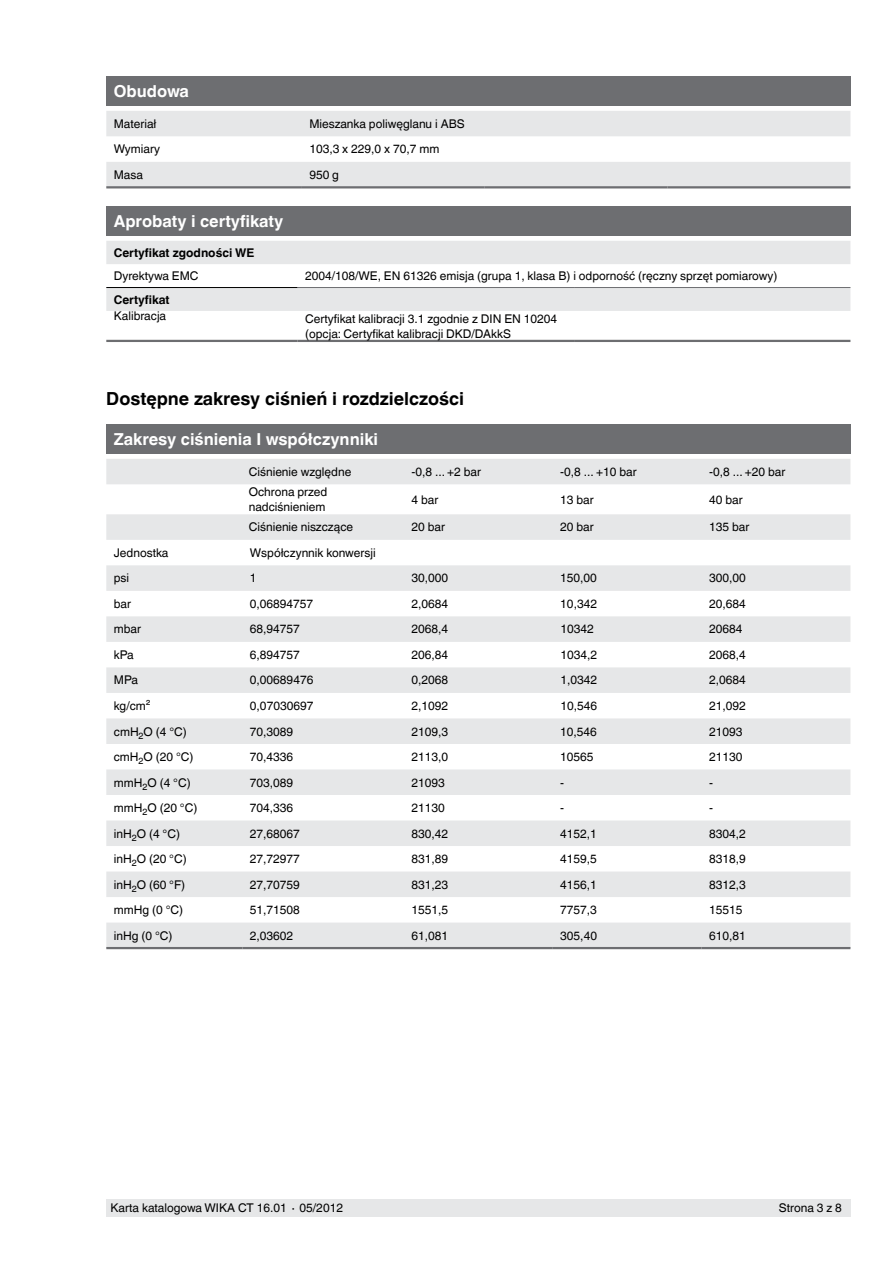
<style>
.page{position:relative;width:893px;height:1263px;background:#fff}
.page>*{position:absolute;margin:0;border:0;box-sizing:border-box;transform-origin:0 0}
.t1{font:700 18px "Helvetica World";color:#000}
.t2{font:700 16.5px "Helvetica World";color:#fff}
.t3{font:12px/15px "Helvetica World";color:#000}
.t4{font:700 12px "Helvetica World";color:#000}
</style>
<div class="page">
<div style="left:106px;top:1199px;width:744px;height:17px;background:#e6e7e8"></div>
<div style="left:106px;top:77px;width:744px;height:29px;background:#6d6e71"></div>
<svg style="left:106px;top:111px;width:744px;height:75px;fill:#e6e7e8"></svg>
<hr style="left:106px;top:186px;width:196px;height:2px;background:#6d6e71">
<hr style="left:302px;top:186px;width:183px;height:2px;background:#6d6e71">
<hr style="left:485px;top:186px;width:183px;height:2px;background:#6d6e71">
<hr style="left:668px;top:186px;width:182px;height:2px;background:#6d6e71">
<div style="left:106px;top:206px;width:744px;height:30px;background:#6d6e71"></div>
<svg style="left:106px;top:241px;width:744px;height:70px;fill:#e6e7e8"></svg>
<hr style="left:106px;top:340px;width:192px;height:2px;background:#6d6e71">
<hr style="left:298px;top:340px;width:276px;height:2px;background:#6d6e71">
<hr style="left:574px;top:340px;width:276px;height:2px;background:#6d6e71">
<hr style="left:106px;top:287px;width:192px;height:1px;background:#000">
<hr style="left:298px;top:287px;width:276px;height:1px;background:#6d6e71">
<hr style="left:574px;top:287px;width:276px;height:1px;background:#6d6e71">
<div style="left:106px;top:424px;width:744px;height:30px;background:#6d6e71"></div>
<svg style="left:106px;top:459px;width:744px;height:488px;fill:#e8e9ea"></svg>
<hr style="left:106px;top:947px;width:136px;height:2px;background:#6d6e71">
<hr style="left:242px;top:947px;width:162px;height:2px;background:#6d6e71">
<hr style="left:404px;top:947px;width:149px;height:2px;background:#6d6e71">
<hr style="left:553px;top:947px;width:149px;height:2px;background:#6d6e71">
<hr style="left:702px;top:947px;width:148px;height:2px;background:#6d6e71">
<h2 class="t2" style="left:114px;top:82px;width:77px">Obudowa</h2>
<p class="t3" style="left:114px;top:116px;width:44px">Materiał</p>
<p class="t3" style="left:309px;top:116px;width:157px">Mieszanka poliwęglanu i ABS</p>
<p class="t3" style="left:114px;top:142px;width:48px">Wymiary</p>
<p class="t3" style="left:309px;top:142px;width:131px">103,3 x 229,0 x 70,7 mm</p>
<p class="t3" style="left:114px;top:167px;width:31px">Masa</p>
<p class="t3" style="left:309px;top:167px;width:31px">950 g</p>
<h2 class="t2" style="left:114px;top:212px;width:171px">Aprobaty i certyfikaty</h2>
<p class="t4" style="left:114px;top:246px;width:142px">Certyfikat zgodności WE</p>
<p class="t3" style="left:114px;top:268px;width:86px">Dyrektywa EMC</p>
<p class="t3" style="left:305px;top:268px;width:474px">2004/108/WE, EN 61326 emisja (grupa 1, klasa B) i odporność (ręczny sprzęt pomiarowy)</p>
<p class="t4" style="left:114px;top:292px;width:57px">Certyfikat</p>
<p class="t3" style="left:114px;top:308px;width:54px">Kalibracja</p>
<p class="t3" style="left:305px;top:311px;width:254px">Certyfikat kalibracji 3.1 zgodnie z DIN EN 10204 (opcja: Certyfikat kalibracji DKD/DAkkS</p>
<h1 class="t1" style="left:106px;top:388px;width:359px">Dostępne zakresy ciśnień i rozdzielczości</h1>
<h2 class="t2" style="left:114px;top:430px;width:266px">Zakresy ciśnienia I współczynniki</h2>
<p class="t3" style="left:249px;top:464px;width:104px">Ciśnienie względne</p>
<p class="t3" style="left:411px;top:464px;width:71px">-0,8 ... +2 bar</p>
<p class="t3" style="left:560px;top:464px;width:78px">-0,8 ... +10 bar</p>
<p class="t3" style="left:709px;top:464px;width:78px">-0,8 ... +20 bar</p>
<p class="t3" style="left:249px;top:484px;width:80px">Ochrona przed nadciśnieniem</p>
<p class="t3" style="left:411px;top:492px;width:28px">4 bar</p>
<p class="t3" style="left:560px;top:492px;width:35px">13 bar</p>
<p class="t3" style="left:709px;top:492px;width:35px">40 bar</p>
<p class="t3" style="left:249px;top:520px;width:106px">Ciśnienie niszczące</p>
<p class="t3" style="left:411px;top:520px;width:35px">20 bar</p>
<p class="t3" style="left:560px;top:520px;width:35px">20 bar</p>
<p class="t3" style="left:709px;top:520px;width:42px">135 bar</p>
<p class="t3" style="left:114px;top:545px;width:56px">Jednostka</p>
<p class="t3" style="left:250px;top:545px;width:127px">Współczynnik konwersji</p>
<p class="t3" style="left:114px;top:571px;width:17px">psi</p>
<p class="t3" style="left:250px;top:571px;width:8px">1</p>
<p class="t3" style="left:411px;top:571px;width:38px">30,000</p>
<p class="t3" style="left:560px;top:571px;width:38px">150,00</p>
<p class="t3" style="left:709px;top:571px;width:38px">300,00</p>
<p class="t3" style="left:114px;top:596px;width:19px">bar</p>
<p class="t3" style="left:250px;top:596px;width:65px">0,06894757</p>
<p class="t3" style="left:411px;top:596px;width:38px">2,0684</p>
<p class="t3" style="left:560px;top:596px;width:38px">10,342</p>
<p class="t3" style="left:709px;top:596px;width:38px">20,684</p>
<p class="t3" style="left:114px;top:622px;width:29px">mbar</p>
<p class="t3" style="left:250px;top:622px;width:52px">68,94757</p>
<p class="t3" style="left:411px;top:622px;width:38px">2068,4</p>
<p class="t3" style="left:560px;top:622px;width:35px">10342</p>
<p class="t3" style="left:709px;top:622px;width:35px">20684</p>
<p class="t3" style="left:114px;top:647px;width:21px">kPa</p>
<p class="t3" style="left:250px;top:647px;width:52px">6,894757</p>
<p class="t3" style="left:411px;top:647px;width:38px">206,84</p>
<p class="t3" style="left:560px;top:647px;width:38px">1034,2</p>
<p class="t3" style="left:709px;top:647px;width:38px">2068,4</p>
<p class="t3" style="left:114px;top:673px;width:26px">MPa</p>
<p class="t3" style="left:250px;top:673px;width:65px">0,00689476</p>
<p class="t3" style="left:412px;top:673px;width:38px">0,2068</p>
<p class="t3" style="left:560px;top:673px;width:38px">1,0342</p>
<p class="t3" style="left:709px;top:673px;width:38px">2,0684</p>
<p class="t3" style="left:114px;top:698px;width:38px">kg/cm²</p>
<p class="t3" style="left:250px;top:698px;width:65px">0,07030697</p>
<p class="t3" style="left:412px;top:698px;width:38px">2,1092</p>
<p class="t3" style="left:560px;top:698px;width:38px">10,546</p>
<p class="t3" style="left:709px;top:698px;width:38px">21,092</p>
<p class="t3" style="left:114px;top:724px;width:75px">cmH<sub>2</sub>O (4 °C)</p>
<p class="t3" style="left:250px;top:724px;width:45px">70,3089</p>
<p class="t3" style="left:411px;top:724px;width:38px">2109,3</p>
<p class="t3" style="left:560px;top:724px;width:38px">10,546</p>
<p class="t3" style="left:709px;top:724px;width:35px">21093</p>
<p class="t3" style="left:114px;top:749px;width:81px">cmH<sub>2</sub>O (20 °C)</p>
<p class="t3" style="left:250px;top:749px;width:45px">70,4336</p>
<p class="t3" style="left:411px;top:749px;width:38px">2113,0</p>
<p class="t3" style="left:560px;top:749px;width:35px">10565</p>
<p class="t3" style="left:709px;top:749px;width:35px">21130</p>
<p class="t3" style="left:114px;top:775px;width:78px">mmH<sub>2</sub>O (4 °C)</p>
<p class="t3" style="left:250px;top:775px;width:45px">703,089</p>
<p class="t3" style="left:411px;top:775px;width:35px">21093</p>
<p class="t3" style="left:560px;top:775px;width:5px">-</p>
<p class="t3" style="left:709px;top:775px;width:5px">-</p>
<p class="t3" style="left:114px;top:800px;width:85px">mmH<sub>2</sub>O (20 °C)</p>
<p class="t3" style="left:250px;top:800px;width:45px">704,336</p>
<p class="t3" style="left:411px;top:800px;width:35px">21130</p>
<p class="t3" style="left:560px;top:800px;width:5px">-</p>
<p class="t3" style="left:709px;top:800px;width:5px">-</p>
<p class="t3" style="left:114px;top:826px;width:68px">inH<sub>2</sub>O (4 °C)</p>
<p class="t3" style="left:250px;top:826px;width:52px">27,68067</p>
<p class="t3" style="left:411px;top:826px;width:38px">830,42</p>
<p class="t3" style="left:560px;top:826px;width:38px">4152,1</p>
<p class="t3" style="left:709px;top:826px;width:38px">8304,2</p>
<p class="t3" style="left:114px;top:851px;width:75px">inH<sub>2</sub>O (20 °C)</p>
<p class="t3" style="left:250px;top:851px;width:52px">27,72977</p>
<p class="t3" style="left:411px;top:851px;width:38px">831,89</p>
<p class="t3" style="left:560px;top:851px;width:38px">4159,5</p>
<p class="t3" style="left:709px;top:851px;width:38px">8318,9</p>
<p class="t3" style="left:114px;top:877px;width:73px">inH<sub>2</sub>O (60 °F)</p>
<p class="t3" style="left:250px;top:877px;width:52px">27,70759</p>
<p class="t3" style="left:411px;top:877px;width:38px">831,23</p>
<p class="t3" style="left:560px;top:877px;width:38px">4156,1</p>
<p class="t3" style="left:709px;top:877px;width:38px">8312,3</p>
<p class="t3" style="left:114px;top:902px;width:71px">mmHg (0 °C)</p>
<p class="t3" style="left:250px;top:902px;width:52px">51,71508</p>
<p class="t3" style="left:411px;top:902px;width:38px">1551,5</p>
<p class="t3" style="left:560px;top:902px;width:38px">7757,3</p>
<p class="t3" style="left:709px;top:902px;width:35px">15515</p>
<p class="t3" style="left:114px;top:928px;width:60px">inHg (0 °C)</p>
<p class="t3" style="left:250px;top:928px;width:45px">2,03602</p>
<p class="t3" style="left:411px;top:928px;width:38px">61,081</p>
<p class="t3" style="left:560px;top:928px;width:38px">305,40</p>
<p class="t3" style="left:709px;top:928px;width:38px">610,81</p>
<p class="t3" style="left:111px;top:1200px;width:234px">Karta katalogowa WIKA CT 16.01 ∙ 05/2012</p>
<p class="t3" style="left:779px;top:1200px;width:65px">Strona 3 z 8</p>
</div>
